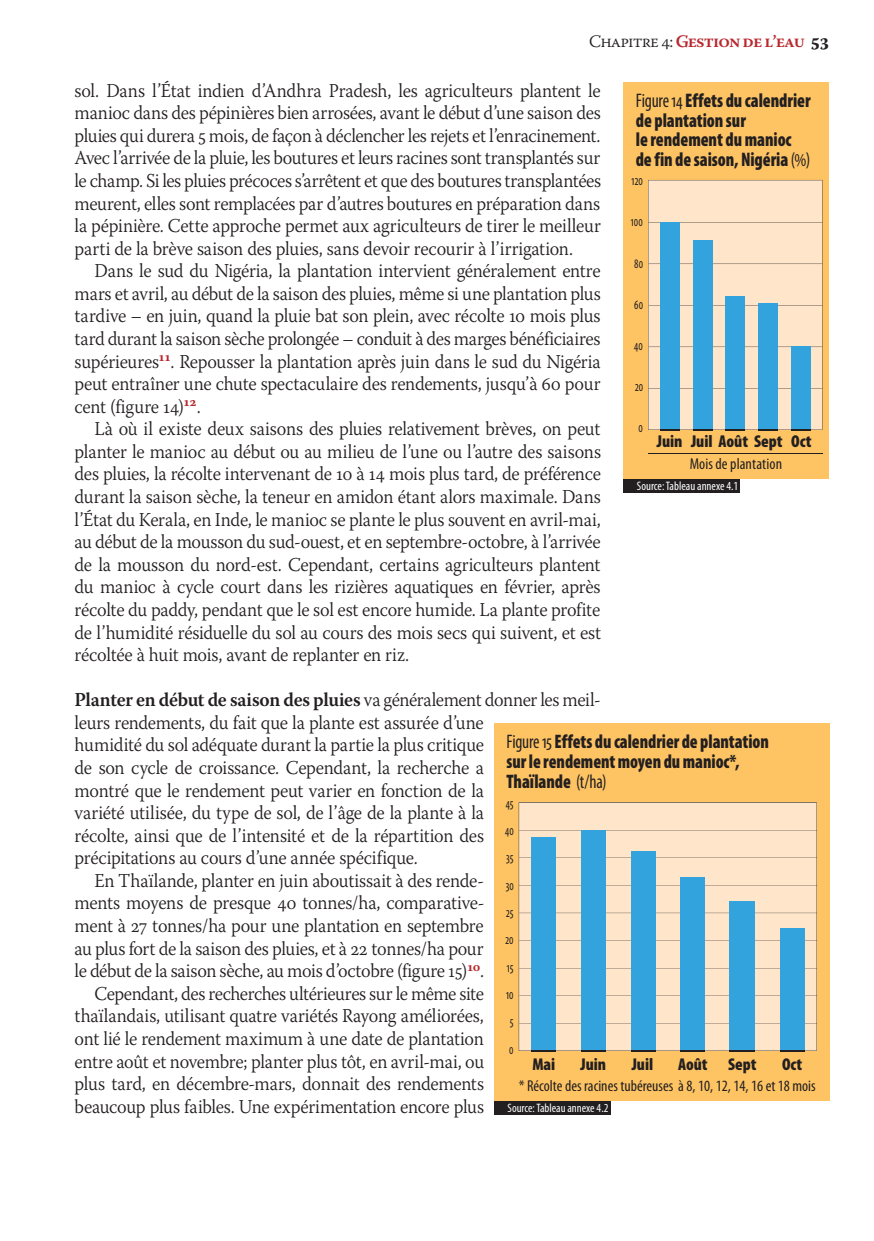
<style>
.page{position:relative;width:874px;height:1241px;background:#fff}
.page>*{position:absolute;margin:0;border:0;box-sizing:border-box;transform-origin:0 0}
.t1{font:900 condensed 19.78px/19.8px "Myriad Pro";letter-spacing:-.005em;color:#231f20;scale:.9 1}
.t2{font:300 19.6px/22.6px "Warnock Pro";letter-spacing:-.015em;color:#231f20;text-align:justify;scale:.94 1}
.t3{font:900 condensed 19.6px/19.6px "Myriad Pro";letter-spacing:-.005em;color:#231f20;scale:.9 1}
.t4{font:600 19.6px "Warnock Pro";color:#231f20;scale:.96 1}
.t5{font:600 17.5px "Warnock Pro";letter-spacing:-.05em;color:#b8292f}
.t6{font:900 condensed 17.32px "Myriad Pro";letter-spacing:-.005em;color:#231f20}
.t7{font:900 condensed 17.15px "Myriad Pro";letter-spacing:-.005em;color:#231f20}
.t8{font:condensed 15.75px "Myriad Pro";color:#231f20}
.t9{font:condensed 14px/27.3px "Myriad Pro";letter-spacing:.005em;color:#231f20;text-align:justify;scale:.81 1}
.t10{font:condensed 12.25px "Myriad Pro";color:#fff}
.s1{font-weight:300;color:#231f20}
.s2{font-weight:700;font-size:19.25px;color:#231f20}
.s3{font-weight:300}
.s4{font-weight:400}
</style>
<div class="page">
<div style="left:623px;top:82px;width:206px;height:397px;background:#fec464"></div>
<div style="left:648px;top:180px;width:174px;height:250px;background:#ffe5ca"></div>
<svg style="left:648px;top:222px;width:174px;height:1px"></svg>
<svg style="left:648px;top:264px;width:174px;height:1px"></svg>
<svg style="left:648px;top:305px;width:174px;height:1px"></svg>
<svg style="left:648px;top:347px;width:174px;height:1px"></svg>
<svg style="left:648px;top:388px;width:174px;height:1px"></svg>
<div style="left:659px;top:222px;width:20px;height:208px;background:#32a3dc"></div>
<hr style="left:659px;top:429px;width:20px;height:2px;background:#231f20">
<div style="left:692px;top:240px;width:20px;height:190px;background:#32a3dc"></div>
<hr style="left:692px;top:429px;width:20px;height:2px;background:#231f20">
<div style="left:725px;top:297px;width:20px;height:133px;background:#32a3dc"></div>
<hr style="left:725px;top:429px;width:20px;height:2px;background:#231f20">
<div style="left:758px;top:304px;width:20px;height:126px;background:#32a3dc"></div>
<hr style="left:758px;top:429px;width:20px;height:2px;background:#231f20">
<div style="left:791px;top:347px;width:19px;height:83px;background:#32a3dc"></div>
<svg style="left:791px;top:429px;width:19px;height:2px"></svg>
<div style="left:623px;top:479px;width:116px;height:13px;background:#231f20"></div>
<hr style="left:648px;top:454px;width:174px;height:1px;background:#231f20">
<div style="left:494px;top:724px;width:335px;height:377px;background:#fec464"></div>
<div style="left:518px;top:803px;width:298px;height:248px;background:#ffe5ca"></div>
<svg style="left:518px;top:802px;width:298px;height:1px"></svg>
<svg style="left:519px;top:830px;width:297px;height:1px"></svg>
<svg style="left:519px;top:857px;width:297px;height:1px"></svg>
<svg style="left:518px;top:885px;width:299px;height:1px"></svg>
<svg style="left:519px;top:913px;width:297px;height:1px"></svg>
<svg style="left:519px;top:940px;width:297px;height:1px"></svg>
<svg style="left:519px;top:968px;width:297px;height:1px"></svg>
<svg style="left:519px;top:995px;width:297px;height:1px"></svg>
<svg style="left:519px;top:1023px;width:297px;height:1px"></svg>
<div style="left:531px;top:837px;width:25px;height:214px;background:#32a3dc"></div>
<div style="left:581px;top:830px;width:24px;height:221px;background:#32a3dc"></div>
<div style="left:630px;top:851px;width:25px;height:200px;background:#32a3dc"></div>
<div style="left:680px;top:877px;width:25px;height:174px;background:#32a3dc"></div>
<div style="left:729px;top:901px;width:25px;height:150px;background:#32a3dc"></div>
<div style="left:779px;top:928px;width:25px;height:123px;background:#32a3dc"></div>
<hr style="left:531px;top:1050px;width:24px;height:2px;background:#231f20">
<hr style="left:581px;top:1050px;width:24px;height:2px;background:#231f20">
<hr style="left:630px;top:1050px;width:25px;height:2px;background:#231f20">
<hr style="left:680px;top:1050px;width:24px;height:2px;background:#231f20">
<hr style="left:729px;top:1050px;width:25px;height:2px;background:#231f20">
<hr style="left:779px;top:1050px;width:25px;height:2px;background:#231f20">
<div style="left:494px;top:1101px;width:116px;height:13px;background:#231f20"></div>
<p class="t5" style="left:589px;top:34px;width:241px"><span class="s1">Chapitre 4:</span> Gestion de l’eau <span class="s2">53</span></p>
<p class="t2" style="left:75px;top:81px;width:561px">sol. Dans l’État indien d’Andhra Pradesh, les agriculteurs plantent le manioc dans des pépinières bien arrosées, avant le début d’une saison des pluies qui durera 5 mois, de façon à déclencher les rejets et l’enracinement.<br>Avec l’arrivée de la pluie, les boutures et leurs racines sont transplantés sur le champ. Si les pluies précoces s’arrêtent et que des boutures transplantées meurent, elles sont remplacées par d’autres boutures en préparation dans la pépinière. Cette approche permet aux agriculteurs de tirer le meilleur parti de la brève saison des pluies, sans devoir recourir à l’irrigation.</p>
<p class="t2" style="left:75px;top:261px;width:561px;text-indent:20px">Dans le sud du Nigéria, la plantation intervient généralement entre mars et avril, au début de la saison des pluies, même si une plantation plus tardive – en juin, quand la pluie bat son plein, avec récolte 10 mois plus tard durant la saison sèche prolongée – conduit à des marges bénéficiaires supérieures<sup>11</sup>. Repousser la plantation après juin dans le sud du Nigéria peut entraîner une chute spectaculaire des rendements, jusqu’à 60 pour cent (figure 14)<sup>12</sup>.</p>
<p class="t2" style="left:75px;top:419px;width:561px;text-indent:20px">Là où il existe deux saisons des pluies relativement brèves, on peut planter le manioc au début ou au milieu de l’une ou l’autre des saisons des pluies, la récolte intervenant de 10 à 14 mois plus tard, de préférence durant la saison sèche, la teneur en amidon étant alors maximale. Dans l’État du Kerala, en Inde, le manioc se plante le plus souvent en avril-mai, au début de la mousson du sud-ouest, et en septembre-octobre, à l’arrivée de la mousson du nord-est. Cependant, certains agriculteurs plantent du manioc à cycle court dans les rizières aquatiques en février, après récolte du paddy, pendant que le sol est encore humide. La plante profite de l’humidité résiduelle du sol au cours des mois secs qui suivent, et est récoltée à huit mois, avant de replanter en riz.</p>
<p class="t4" style="left:75px;top:692px;width:549px">Planter en début de saison des pluies <span class="s3">va généralement donner les meil-</span></p>
<p class="t2" style="left:75px;top:713px;width:436px">leurs rendements, du fait que la plante est assurée d’une</p>
<p class="t2" style="left:75px;top:735px;width:437px">humidité du sol adéquate durant la partie la plus critique</p>
<p class="t2" style="left:75px;top:758px;width:437px">de son cycle de croissance. Cependant, la recherche a</p>
<p class="t2" style="left:75px;top:780px;width:437px">montré que le rendement peut varier en fonction de la</p>
<p class="t2" style="left:75px;top:803px;width:437px">variété utilisée, du type de sol, de l’âge de la plante à la</p>
<p class="t2" style="left:75px;top:826px;width:437px">récolte, ainsi que de l’intensité et de la répartition des</p>
<p class="t2" style="left:75px;top:848px;width:366px">précipitations au cours d’une année spécifique.</p>
<p class="t2" style="left:94px;top:871px;width:416px">En Thaïlande, planter en juin aboutissait à des rende-</p>
<p class="t2" style="left:75px;top:893px;width:437px">ments moyens de presque 40 tonnes/ha, comparative-</p>
<p class="t2" style="left:75px;top:916px;width:436px">ment à 27 tonnes/ha pour une plantation en septembre</p>
<p class="t2" style="left:75px;top:939px;width:436px">au plus fort de la saison des pluies, et à 22 tonnes/ha pour</p>
<p class="t2" style="left:75px;top:961px;width:437px">le début de la saison sèche, au mois d’octobre (figure 15)<sup>10</sup>.</p>
<p class="t2" style="left:94px;top:984px;width:416px">Cependant, des recherches ultérieures sur le même site</p>
<p class="t2" style="left:75px;top:1006px;width:437px">thaïlandais, utilisant quatre variétés Rayong améliorées,</p>
<p class="t2" style="left:75px;top:1029px;width:437px">ont lié le rendement maximum à une date de plantation</p>
<p class="t2" style="left:75px;top:1051px;width:437px">entre août et novembre; planter plus tôt, en avril-mai, ou</p>
<p class="t2" style="left:75px;top:1074px;width:437px">plus tard, en décembre-mars, donnait des rendements</p>
<p class="t2" style="left:75px;top:1097px;width:437px">beaucoup plus faibles. Une expérimentation encore plus</p>
<p class="t1" style="left:635px;top:92px;width:196px"><span class="s4">Figure 14</span> Effets du calendrier de plantation sur<br>le rendement du manioc de fin de saison, Nigéria <span class="s4">(%)</span></p>
<p class="t9" style="left:631px;top:168px;width:15px">120</p>
<p class="t9" style="left:630px;top:209px;width:16px">100</p>
<p class="t9" style="left:634px;top:250px;width:13px">80</p>
<p class="t9" style="left:634px;top:291px;width:13px">60</p>
<p class="t9" style="left:634px;top:333px;width:12px">40</p>
<p class="t9" style="left:635px;top:374px;width:12px">20</p>
<p class="t9" style="left:638px;top:415px;width:7px">0</p>
<p class="t6" style="left:656px;top:434px;width:156px">Juin Juil Août Sept Oct</p>
<p class="t10" style="left:636px;top:481px;width:103px">Source: Tableau annexe 4.1</p>
<p class="t8" style="left:689px;top:458px;width:94px">Mois deplantation</p>
<p class="t3" style="left:506px;top:733px;width:293px"><span class="s4">Figure 15</span> Effets du calendrier de plantation sur le rendement moyen du manioc*,<br>Thaïlande <span class="s4">(t/ha)</span></p>
<p class="t9" style="left:505px;top:790px;width:12px">45<br>40<br>35</p>
<p class="t9" style="left:505px;top:872px;width:12px">30</p>
<p class="t9" style="left:505px;top:899px;width:12px;text-align:center">25<br>20<br>15<br>10<br>5</p>
<p class="t9" style="left:509px;top:1036px;width:7px">0</p>
<p class="t7" style="left:532px;top:1057px;width:24px">Mai</p>
<p class="t7" style="left:580px;top:1057px;width:27px">Juin</p>
<p class="t7" style="left:631px;top:1057px;width:23px">Juil</p>
<p class="t7" style="left:678px;top:1057px;width:80px">Août Sept</p>
<p class="t7" style="left:781px;top:1057px;width:22px">Oct</p>
<p class="t8" style="left:518px;top:1080px;width:298px">* Récolte des racines tubéreuses à 8, 10, 12, 14, 16 et 18 mois</p>
<p class="t10" style="left:507px;top:1103px;width:102px">Source: Tableau annexe 4.2</p>
</div>
